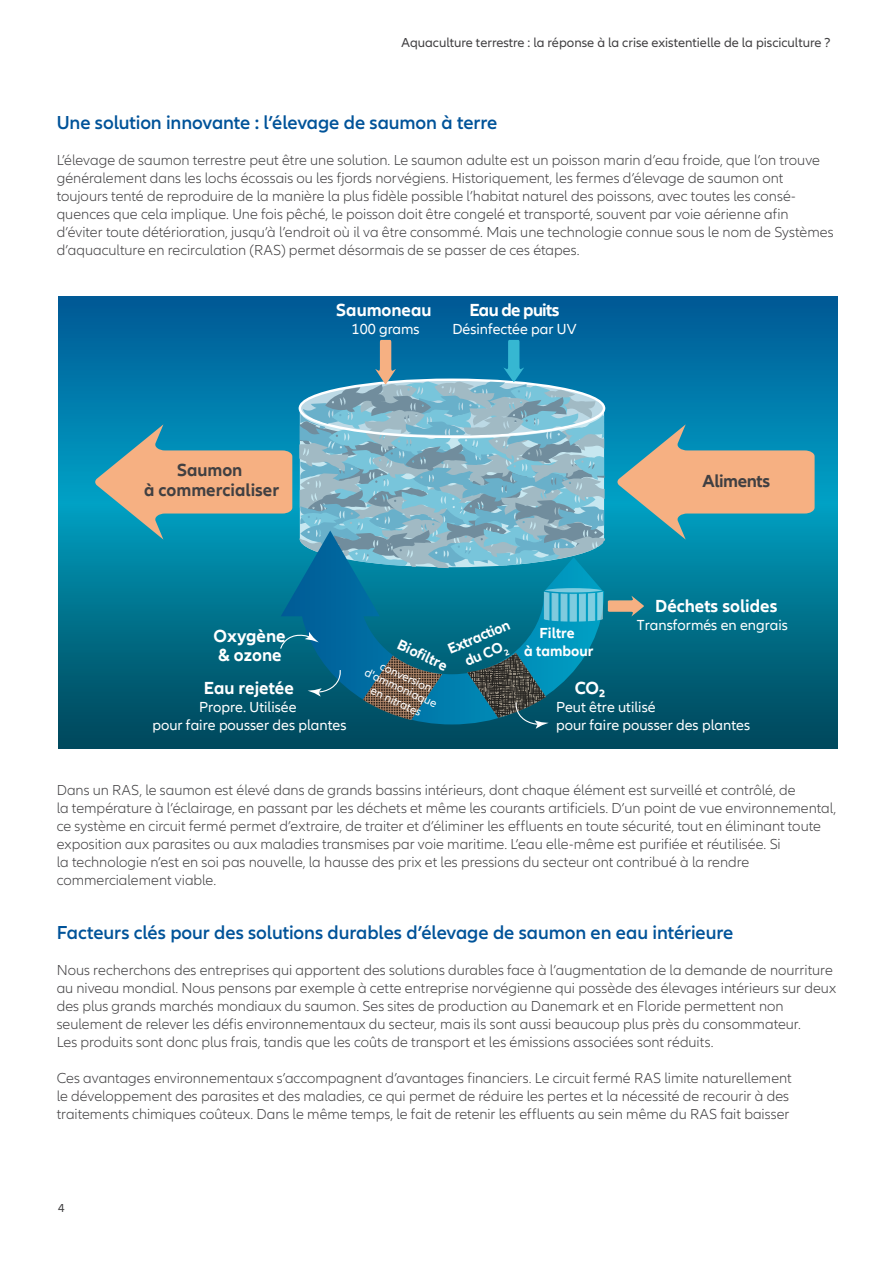
<style>
.page{position:relative;width:893px;height:1263px;background:#fff}
.page>*{position:absolute;margin:0;border:0;box-sizing:border-box;transform-origin:0 0}
.t1{font:600 19.5px "Allianz Neo";letter-spacing:-.005em;color:#005399}
.t2{font:700 18px/19.5px "Allianz Neo";color:#fff}
.t3{font:700 18px/19.5px "Allianz Neo";color:#414042;text-align:center}
.t4{font:700 18px "Allianz Neo";letter-spacing:-.04em;color:#fff}
.t5{font:700 18px "Allianz Neo";letter-spacing:-.02em;color:#414042}
.t6{font:300 15px/18px "Allianz Neo";color:#414042}
.t7{font:15px/18px "Allianz Neo";color:#fff}
.t8{font:700 15px/18px "Allianz Neo";color:#fff;text-align:center}
.t9{font:13.5px "Allianz Neo";color:#414042}
.t10{font:12px/12px "Allianz Neo";color:#fff;text-align:center}
.t11{font:12px "Allianz Neo";color:#414042}
</style>
<div class="page">
<svg style="left:58px;top:296px;width:779px;height:452px;background:#006b90"></svg>
<svg style="left:281px;top:531px;width:323px;height:193px;background:#007091"></svg>
<svg style="left:363px;top:655px;width:79px;height:65px;background:#40626a"></svg>
<svg style="left:299px;top:340px;width:306px;height:228px;background:#69a7bf"></svg>
<svg style="left:308px;top:669px;width:34px;height:27px"></svg>
<svg style="left:279px;top:632px;width:40px;height:18px"></svg>
<svg style="left:95px;top:424px;width:197px;height:116px;background:#80a19b"></svg>
<svg style="left:617px;top:424px;width:198px;height:116px;background:#7fa19b"></svg>
<svg style="left:544px;top:588px;width:100px;height:33px;background:#55a8b8"></svg>
<svg style="left:467px;top:653px;width:82px;height:76px;background:#235e6d"></svg>
<p class="t9" style="left:402px;top:35px;width:430px">Aquaculture terrestre : la réponse à la crise existentielle de la pisciculture ?</p>
<h1 class="t1" style="left:57px;top:111px;width:442px">Une solution innovante : l’élevage de saumon à terre</h1>
<p class="t6" style="left:57px;top:151px;width:778px">L’élevage de saumon terrestre peut être une solution. Le saumon adulte est un poisson marin d’eau froide, que l’on trouve généralement dans les lochs écossais ou les fjords norvégiens. Historiquement, les fermes d’élevage de saumon ont toujours tenté de reproduire de la manière la plus fidèle possible l’habitat naturel des poissons, avec toutes les consé&shy;quences que cela implique. Une fois pêché, le poisson doit être congelé et transporté, souvent par voie aérienne afin d’éviter toute détérioration, jusqu’à l’endroit où il va être consommé. Mais une technologie connue sous le nom de Systèmes d’aquaculture en recirculation (RAS) permet désormais de se passer de ces étapes.</p>
<p class="t2" style="left:336px;top:301px;width:97px">Saumoneau</p>
<p class="t7" style="left:352px;top:321px;width:69px">100 grams</p>
<p class="t4" style="left:469px;top:300px;width:92px">Eau de puits</p>
<p class="t7" style="left:452px;top:321px;width:126px">Désinfectée par UV</p>
<p class="t3" style="left:144px;top:461px;width:137px">Saumon<br>à commercialiser</p>
<p class="t5" style="left:702px;top:470px;width:69px">Aliments</p>
<p class="t2" style="left:214px;top:627px;width:74px">Oxygène &amp; ozone</p>
<p class="t2" style="left:204px;top:679px;width:92px">Eau rejetée</p>
<p class="t7" style="left:152px;top:698px;width:196px;text-align:center">Propre. Utilisée<br>pour faire pousser des plantes</p>
<p class="t2" style="left:655px;top:597px;width:124px">Déchets solides</p>
<p class="t7" style="left:637px;top:616px;width:153px">Transformés en engrais</p>
<p class="t8" style="left:445px;top:641px;width:68px;rotate:-23deg">Extraction du CO<sub>2</sub></p>
<p class="t8" style="left:524px;top:624px;width:71px">Filtre<br>à tambour</p>
<p class="t8" style="left:402px;top:636px;width:55px;rotate:25deg">Biofi ltre</p>
<p class="t10" style="left:373px;top:655px;width:80px;rotate:25deg">conversion d'ammoniaque</p>
<p class="t2" style="left:575px;top:679px;width:32px">CO₂</p>
<p class="t7" style="left:556px;top:698px;width:196px">Peut être utilisé<br>pour faire pousser des plantes</p>
<p class="t10" style="left:374px;top:685px;width:56px;rotate:25deg">en nitrates</p>
<p class="t6" style="left:57px;top:781px;width:781px">Dans un RAS, le saumon est élevé dans de grands bassins intérieurs, dont chaque élément est surveillé et contrôlé, de<br>la température à l’éclairage, en passant par les déchets et même les courants artificiels. D’un point de vue environnemental, ce système en circuit fermé permet d’extraire, de traiter et d’éliminer les effluents en toute sécurité, tout en éliminant toute exposition aux parasites ou aux maladies transmises par voie maritime. L’eau elle-même est purifiée et réutilisée. Si<br>la technologie n’est en soi pas nouvelle, la hausse des prix et les pressions du secteur ont contribué à la rendre commercialement viable.</p>
<h1 class="t1" style="left:57px;top:921px;width:678px">Facteurs clés pour des solutions durables d’élevage de saumon en eau intérieure</h1>
<p class="t6" style="left:57px;top:961px;width:781px">Nous recherchons des entreprises qui apportent des solutions durables face à l’augmentation de la demande de nourriture au niveau mondial. Nous pensons par exemple à cette entreprise norvégienne qui possède des élevages intérieurs sur deux des plus grands marchés mondiaux du saumon. Ses sites de production au Danemark et en Floride permettent non seulement de relever les défis environnementaux du secteur, mais ils sont aussi beaucoup plus près du consommateur.<br>Les produits sont donc plus frais, tandis que les coûts de transport et les émissions associées sont réduits.</p>
<p class="t6" style="left:57px;top:1069px;width:737px">Ces avantages environnementaux s’accompagnent d’avantages financiers. Le circuit fermé RAS limite naturellement le développement des parasites et des maladies, ce qui permet de réduire les pertes et la nécessité de recourir à des traitements chimiques coûteux. Dans le même temps, le fait de retenir les effluents au sein même du RAS fait baisser</p>
<p class="t11" style="left:58px;top:1201px;width:8px">4</p>
</div>
